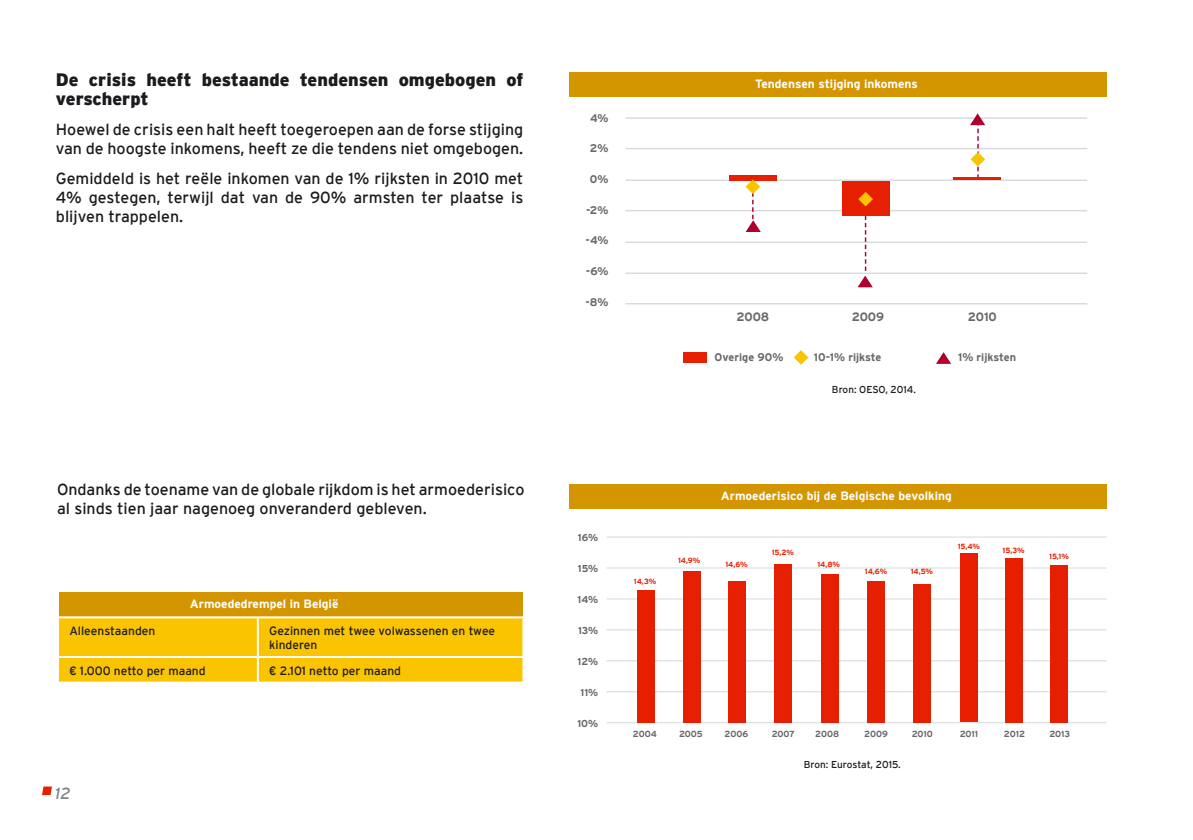
<style>
.page{position:relative;width:1193px;height:840px;background:#fff}
.page>*{position:absolute;margin:0;border:0;box-sizing:border-box;transform-origin:0 0}
.t1{font:900 18px/19px "Interstate";color:#1b1c20}
.t2{font:16px/19px "Interstate";color:#1b1c20}
.t3{font:italic 16px "Interstate";color:#818084}
.t4{font:12px/14px "Interstate";color:#1b1c20}
.t5{font:700 12px "Interstate";color:#fff}
.t6{font:700 12px "Interstate";color:#68676c}
.t7{font:700 11px "Interstate";color:#68676c}
.t8{font:10px "Interstate";letter-spacing:-.005em;color:#1b1c20}
.t9{font:700 10px "Interstate";color:#68676c}
.t10{font:700 8.8px "Interstate";color:#68676c}
.t11{font:700 7.4px "Interstate";color:#e71f01}
</style>
<div class="page">
<svg style="left:42px;top:786px;width:10px;height:9px"></svg>
<div style="left:569px;top:72px;width:537px;height:24px;background:#d49600"></div>
<hr style="left:625px;top:117px;width:462px;height:2px;background:#d8dadc">
<hr style="left:625px;top:148px;width:462px;height:1px;background:#d8dadc">
<hr style="left:625px;top:210px;width:462px;height:1px;background:#d8dadc">
<hr style="left:625px;top:241px;width:462px;height:2px;background:#d8dadc">
<hr style="left:625px;top:272px;width:462px;height:2px;background:#d8dadc">
<hr style="left:625px;top:303px;width:462px;height:1px;background:#d8dadc">
<hr style="left:625px;top:179px;width:462px;height:2px;background:#d8dadc">
<div style="left:729px;top:175px;width:47px;height:5px;background:#e71f01"></div>
<div style="left:841px;top:181px;width:48px;height:34px;background:#e71f01"></div>
<hr style="left:953px;top:177px;width:47px;height:3px;background:#e71f01">
<svg style="left:793px;top:350px;width:15px;height:15px"></svg>
<div style="left:683px;top:352px;width:24px;height:10px;background:#e71f01"></div>
<svg style="left:936px;top:352px;width:15px;height:12px"></svg>
<svg style="left:969px;top:113px;width:16px;height:64px"></svg>
<svg style="left:857px;top:192px;width:15px;height:95px"></svg>
<svg style="left:745px;top:179px;width:15px;height:53px"></svg>
<hr style="left:606px;top:536px;width:500px;height:1px;background:#d8dadc">
<hr style="left:606px;top:567px;width:500px;height:1px;background:#d8dadc">
<hr style="left:606px;top:598px;width:500px;height:1px;background:#d8dadc">
<hr style="left:606px;top:629px;width:500px;height:1px;background:#d8dadc">
<hr style="left:606px;top:660px;width:500px;height:1px;background:#d8dadc">
<hr style="left:606px;top:691px;width:500px;height:1px;background:#d8dadc">
<hr style="left:606px;top:722px;width:500px;height:1px;background:#d8dadc">
<div style="left:569px;top:484px;width:537px;height:25px;background:#d49600"></div>
<div style="left:1005px;top:558px;width:17px;height:164px;background:#e71f01"></div>
<div style="left:1050px;top:565px;width:17px;height:157px;background:#e71f01"></div>
<div style="left:960px;top:553px;width:17px;height:169px;background:#e71f01"></div>
<div style="left:913px;top:584px;width:17px;height:138px;background:#e71f01"></div>
<div style="left:867px;top:581px;width:17px;height:141px;background:#e71f01"></div>
<div style="left:820px;top:573px;width:18px;height:149px;background:#e71f01"></div>
<div style="left:774px;top:564px;width:18px;height:158px;background:#e71f01"></div>
<div style="left:728px;top:581px;width:17px;height:141px;background:#e71f01"></div>
<div style="left:682px;top:571px;width:18px;height:151px;background:#e71f01"></div>
<div style="left:637px;top:589px;width:17px;height:133px;background:#e71f01"></div>
<div style="left:58px;top:617px;width:465px;height:65px;background:#fbc400"></div>
<div style="left:59px;top:592px;width:463px;height:24px;background:#d49600"></div>
<hr style="left:522px;top:658px;width:2px;height:23px;background:#fff">
<hr style="left:258px;top:681px;width:266px;height:2px;background:#fff">
<hr style="left:57px;top:616px;width:201px;height:2px;background:#fff">
<hr style="left:57px;top:618px;width:2px;height:38px;background:#fff">
<hr style="left:258px;top:616px;width:266px;height:2px;background:#fff">
<hr style="left:257px;top:618px;width:2px;height:38px;background:#fff">
<hr style="left:522px;top:618px;width:2px;height:38px;background:#fff">
<hr style="left:258px;top:656px;width:266px;height:2px;background:#fff">
<hr style="left:57px;top:656px;width:201px;height:2px;background:#fff">
<hr style="left:57px;top:658px;width:2px;height:23px;background:#fff">
<hr style="left:257px;top:658px;width:2px;height:23px;background:#fff">
<hr style="left:57px;top:681px;width:201px;height:2px;background:#fff">
<p class="t1" style="left:56px;top:70px;width:469px">De crisis heeft bestaande tendensen omgebogen of verscherpt</p>
<p class="t2" style="left:56px;top:120px;width:469px">Hoewel de crisis een halt heeft toegeroepen aan de forse stijging van de hoogste inkomens, heeft ze die tendens niet omgebogen.</p>
<p class="t2" style="left:56px;top:169px;width:469px;text-align:justify">Gemiddeld is het reële inkomen van de 1% rijksten in 2010 met 4% gestegen, terwijl dat van de 90% armsten ter plaatse is blijven trappelen.</p>
<p class="t2" style="left:57px;top:480px;width:469px">Ondanks de toename van de globale rijkdom is het armoederisico al sinds tien jaar nagenoeg onveranderd gebleven.</p>
<p class="t5" style="left:190px;top:597px;width:150px">Armoededrempel in België</p>
<p class="t4" style="left:69px;top:623px;width:87px">Alleenstaanden</p>
<p class="t4" style="left:269px;top:623px;width:227px">Gezinnen met twee volwassenen en twee kinderen</p>
<p class="t4" style="left:69px;top:663px;width:138px">€ 1.000 netto per maand</p>
<p class="t4" style="left:269px;top:663px;width:133px">€ 2.101 netto per maand</p>
<p class="t3" style="left:55px;top:784px;width:17px">12</p>
<p class="t7" style="left:590px;top:112px;width:20px">4%</p>
<p class="t7" style="left:590px;top:142px;width:20px">2%</p>
<p class="t7" style="left:589px;top:173px;width:20px">0%</p>
<p class="t7" style="left:586px;top:204px;width:24px">-2%</p>
<p class="t7" style="left:585px;top:234px;width:24px">-4%</p>
<p class="t7" style="left:585px;top:265px;width:24px">-6%</p>
<p class="t7" style="left:585px;top:295px;width:25px">-8%</p>
<p class="t5" style="left:755px;top:77px;width:164px">Tendensen stijging inkomens</p>
<p class="t6" style="left:736px;top:310px;width:34px">2008</p>
<p class="t6" style="left:851px;top:310px;width:34px">2009</p>
<p class="t6" style="left:967px;top:310px;width:31px">2010</p>
<p class="t7" style="left:714px;top:351px;width:70px">Overige 90%</p>
<p class="t7" style="left:813px;top:351px;width:69px">10-1% rijkste</p>
<p class="t7" style="left:957px;top:351px;width:59px">1% rijksten</p>
<p class="t8" style="left:831px;top:384px;width:85px">Bron: OESO, 2014.</p>
<p class="t9" style="left:577px;top:531px;width:22px">16%</p>
<p class="t9" style="left:577px;top:562px;width:22px">15%</p>
<p class="t9" style="left:577px;top:593px;width:22px">14%</p>
<p class="t9" style="left:578px;top:624px;width:22px">13%</p>
<p class="t9" style="left:577px;top:655px;width:22px">12%</p>
<p class="t9" style="left:580px;top:686px;width:19px">11%</p>
<p class="t9" style="left:577px;top:717px;width:22px">10%</p>
<p class="t11" style="left:634px;top:577px;width:24px">14,3%</p>
<p class="t11" style="left:678px;top:556px;width:24px">14,9%</p>
<p class="t5" style="left:720px;top:489px;width:232px">Armoederisico bij de Belgische bevolking</p>
<p class="t11" style="left:725px;top:560px;width:24px">14,6%</p>
<p class="t11" style="left:771px;top:548px;width:24px">15,2%</p>
<p class="t11" style="left:817px;top:560px;width:24px">14,8%</p>
<p class="t11" style="left:864px;top:567px;width:24px">14,6%</p>
<p class="t11" style="left:910px;top:567px;width:24px">14,5%</p>
<p class="t11" style="left:957px;top:542px;width:24px">15,4%</p>
<p class="t11" style="left:1002px;top:546px;width:24px">15,3%</p>
<p class="t11" style="left:1048px;top:552px;width:21px">15,1%</p>
<p class="t10" style="left:632px;top:729px;width:25px">2004</p>
<p class="t10" style="left:679px;top:729px;width:25px">2005</p>
<p class="t10" style="left:724px;top:729px;width:25px">2006</p>
<p class="t10" style="left:771px;top:729px;width:25px">2007</p>
<p class="t10" style="left:815px;top:729px;width:26px">2008</p>
<p class="t10" style="left:864px;top:729px;width:25px">2009</p>
<p class="t10" style="left:911px;top:729px;width:23px">2010</p>
<p class="t10" style="left:959px;top:729px;width:20px">2011</p>
<p class="t10" style="left:1003px;top:729px;width:23px">2012</p>
<p class="t10" style="left:1049px;top:729px;width:22px">2013</p>
<p class="t8" style="left:803px;top:759px;width:98px">Bron: Eurostat, 2015.</p>
</div>
